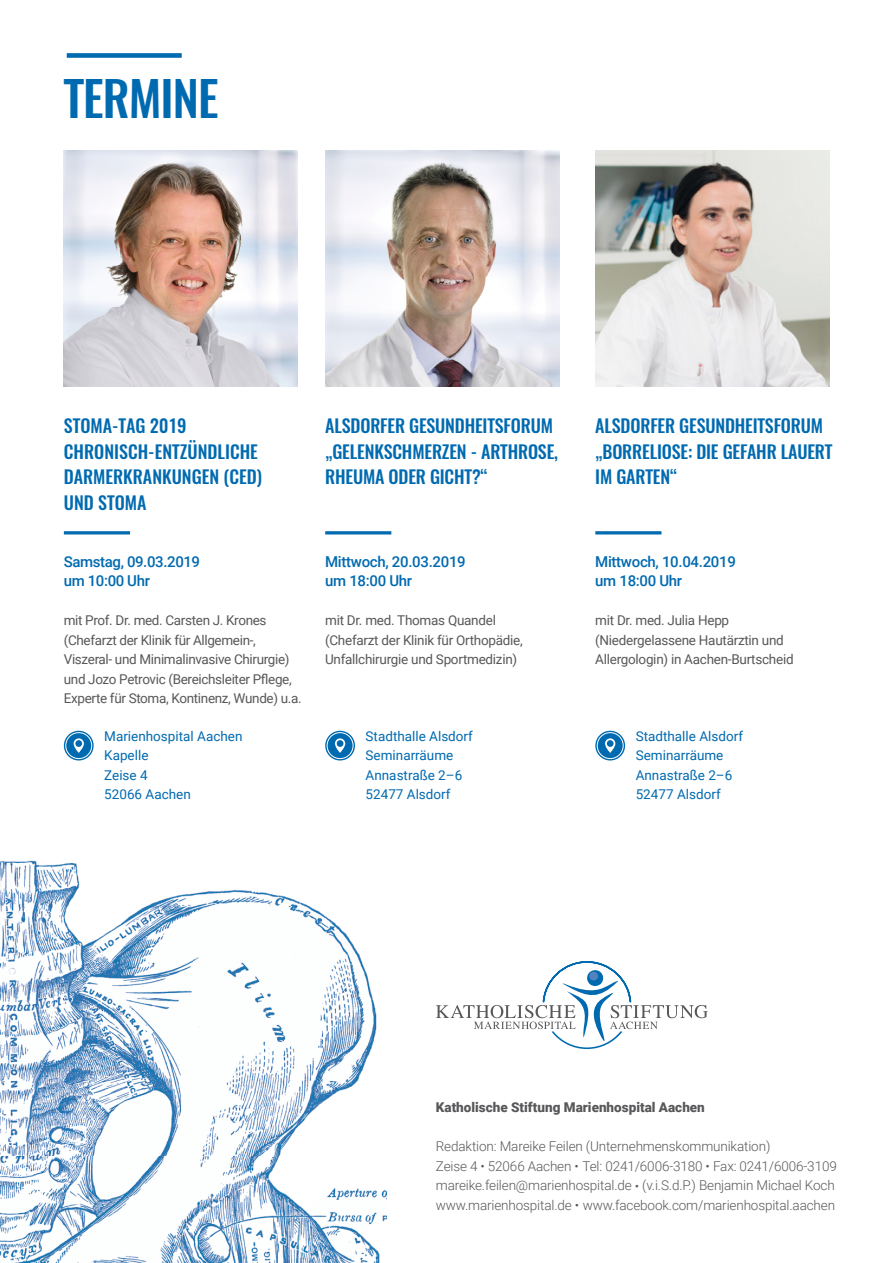
<style>
.page{position:relative;width:893px;height:1263px;background:#fff}
.page>*{position:absolute;margin:0;border:0;box-sizing:border-box;transform-origin:0 0}
.t1{font:500 48px "Oswald";letter-spacing:-.02em;color:#006ab0}
.t2{font:500 18px/25.5px "Oswald";letter-spacing:-.01em;color:#006ab0}
.t3{font:500 15px/19.5px "Roboto";letter-spacing:-.02em;color:#006ab0}
.t4{font:13.5px/19.5px "Roboto";letter-spacing:-.02em;color:#58585a}
.t5{font:300 13.5px/19.5px "Roboto";letter-spacing:-.01em;color:#58585a}
.t6{font:13.5px/19.5px "Roboto";color:#006ab0}
.t7{font:900 13.5px "Roboto";color:#58585a}
</style>
<div class="page">
<svg style="left:436px;top:961px;width:272px;height:88px"></svg>
<div style="left:67px;top:53px;width:115px;height:5px;background:#006ab0"></div>
<hr style="left:325px;top:531px;width:66px;height:3px;background:#006ab0">
<svg style="left:326px;top:732px;width:28px;height:27px"></svg>
<div style="left:325px;top:731px;width:30px;height:29px;border:2px solid #006ab0;border-radius:50%"></div>
<div style="left:327px;top:732px;width:26px;height:27px;border:1px solid #fff;border-radius:50%"></div>
<svg style="left:334px;top:738px;width:11px;height:15px"></svg>
<img style="left:64px;top:150px;width:234px;height:236px">
<img style="left:325px;top:150px;width:234px;height:236px">
<hr style="left:64px;top:531px;width:66px;height:3px;background:#006ab0">
<svg style="left:65px;top:732px;width:28px;height:27px"></svg>
<div style="left:64px;top:731px;width:30px;height:29px;border:2px solid #006ab0;border-radius:50%"></div>
<div style="left:66px;top:732px;width:26px;height:27px;border:1px solid #fff;border-radius:50%"></div>
<svg style="left:73px;top:738px;width:11px;height:15px"></svg>
<img style="left:595px;top:150px;width:234px;height:236px">
<hr style="left:595px;top:531px;width:66px;height:3px;background:#006ab0">
<svg style="left:596px;top:732px;width:28px;height:27px"></svg>
<div style="left:595px;top:731px;width:30px;height:29px;border:2px solid #006ab0;border-radius:50%"></div>
<div style="left:597px;top:732px;width:26px;height:27px;border:1px solid #fff;border-radius:50%"></div>
<svg style="left:605px;top:738px;width:10px;height:15px"></svg>
<img style="left:0;top:860px;width:387px;height:403px">
<p class="t1" style="left:64px;top:73px;width:156px">TERMINE</p>
<p class="t2" style="left:64px;top:414px;width:200px">STOMA-TAG 2019<br>CHRONISCH-ENTZÜNDLICHE<br>DARMERKRANKUNGEN (CED)<br>UND STOMA</p>
<p class="t3" style="left:64px;top:551px;width:138px">Samstag, 09.03.2019 um 10:00 Uhr</p>
<p class="t4" style="left:64px;top:610px;width:239px">mit Prof. Dr. med. Carsten J. Krones (Chefarzt der Klinik für Allgemein-, Viszeral- und Minimalinvasive Chirurgie) und Jozo Petrovic (Bereichsleiter Pflege, Experte für Stoma, Kontinenz, Wunde) u.a.</p>
<p class="t6" style="left:104px;top:726px;width:140px">Marienhospital Aachen<br>Kapelle<br>Zeise 4<br>52066 Aachen</p>
<p class="t2" style="left:325px;top:414px;width:234px">ALSDORFER GESUNDHEITSFORUM „GELENKSCHMERZEN - ARTHROSE,<br>RHEUMA ODER GICHT?“</p>
<p class="t3" style="left:325px;top:551px;width:142px">Mittwoch, 20.03.2019 um 18:00 Uhr</p>
<p class="t4" style="left:325px;top:610px;width:199px">mit Dr. med. Thomas Quandel (Chefarzt der Klinik für Orthopädie,<br>Unfallchirurgie und Sportmedizin)</p>
<p class="t6" style="left:366px;top:726px;width:109px">Stadthalle Alsdorf<br>Seminarräume<br>Annastraße 2–6<br>52477 Alsdorf</p>
<p class="t2" style="left:595px;top:414px;width:239px">ALSDORFER GESUNDHEITSFORUM „BORRELIOSE: DIE GEFAHR LAUERT<br>IM GARTEN“</p>
<p class="t3" style="left:595px;top:551px;width:142px">Mittwoch, 10.04.2019 um 18:00 Uhr</p>
<p class="t4" style="left:595px;top:610px;width:200px">mit Dr. med. Julia Hepp (Niedergelassene Hautärztin und<br>Allergologin) in Aachen-Burtscheid</p>
<p class="t6" style="left:636px;top:726px;width:109px">Stadthalle Alsdorf<br>Seminarräume<br>Annastraße 2–6<br>52477 Alsdorf</p>
<p class="t7" style="left:436px;top:1098px;width:271px">Katholische Stiftung Marienhospital Aachen</p>
<p class="t5" style="left:436px;top:1136px;width:402px">Redaktion: Mareike Feilen (Unternehmenskommunikation)<br>Zeise 4 • 52066 Aachen • Tel: 0241/6006-3180 • Fax: 0241/6006-3109 mareike.feilen@marienhospital.de • (v.i.S.d.P.) Benjamin Michael Koch www.marienhospital.de • www.facebook.com/marienhospital.aachen</p>
</div>
